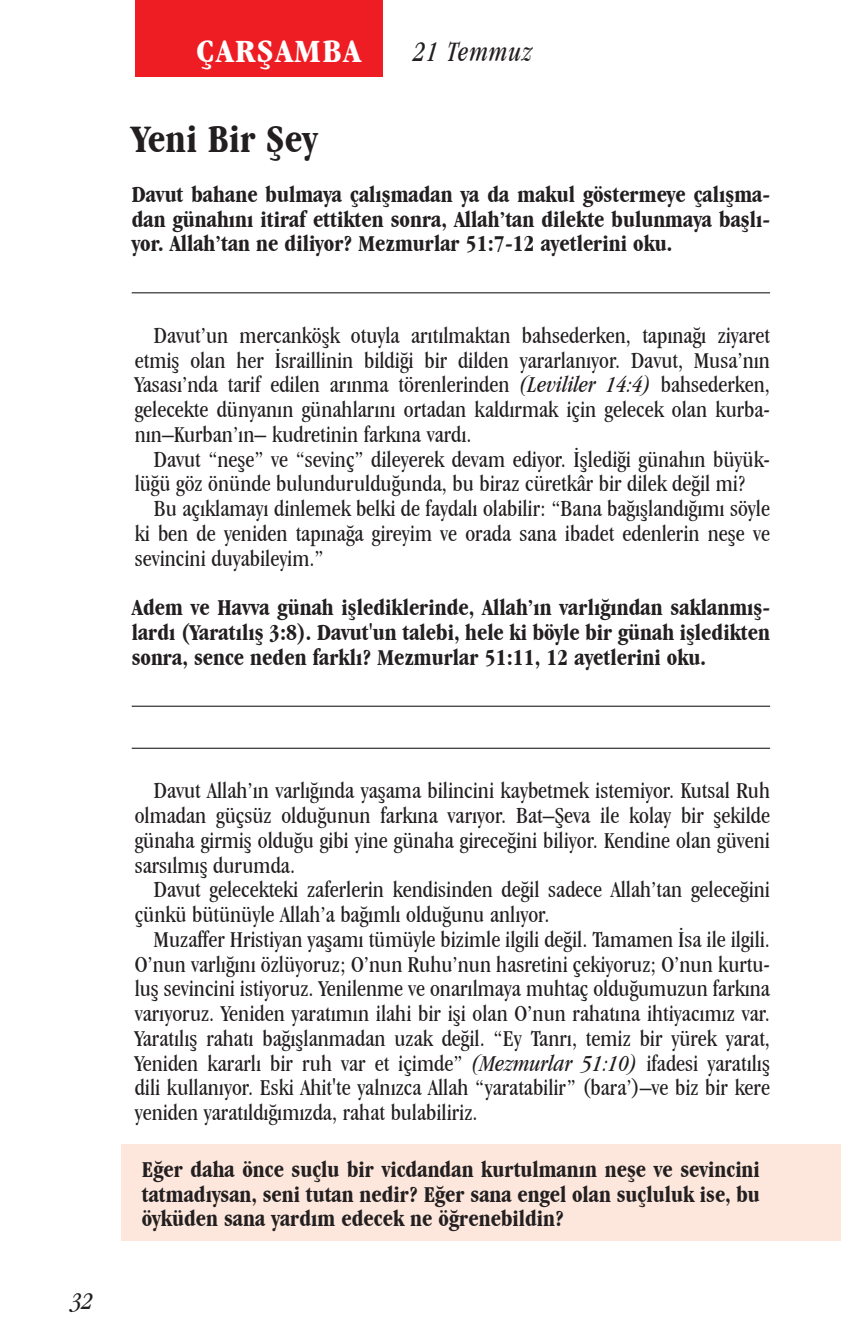
<style>
.page{position:relative;width:841px;height:1337px;background:#fff}
.page>*{position:absolute;margin:0;border:0;box-sizing:border-box;transform-origin:0 0}
.Day_Title{font:700 condensed 40.5px "Garamond IT Cby BT";letter-spacing:.005em;color:#231f20}
.Daily_Header{font:700 condensed 33.75px "Garamond IT Cby BT";letter-spacing:.05em;color:#fff;scale:1.1 1}
.Lesson_Dates{font:italic condensed 29.25px "Garamond IT Cby BT";letter-spacing:.05em;color:#231f20;scale:.9 1}
.t1{font:italic condensed 24.75px "Garamond IT Cby BT";color:#231f20}
.Body{font:condensed 23.62px/24.8px "Garamond IT Cby BT";color:#231f20;text-align:justify}
.Question{font:700 condensed 23.62px/24.8px "Garamond IT Cby BT";color:#231f20;text-align:justify}
.x-screened_box-text{font:700 condensed 23.62px/24.8px "Garamond IT Cby BT";color:#231f20;text-align:justify}
.s1{font-style:italic}
</style>
<div class="page">
<div style="left:135px;top:0;width:247px;height:76px;background:#ee1d23"></div>
<div style="left:122px;top:1144px;width:718px;height:97px;background:#fde7dc"></div>
<hr style="left:132px;top:292px;width:638px;height:1px;background:#231f20">
<hr style="left:132px;top:705px;width:638px;height:2px;background:#231f20">
<hr style="left:132px;top:747px;width:638px;height:2px;background:#231f20">
<p class="Daily_Header" style="left:196px;top:31px;width:151px">ÇARŞAMBA</p>
<p class="Lesson_Dates" style="left:413px;top:35px;width:134px">21 Temmuz</p>
<p class="Day_Title" style="left:132px;top:115px;width:187px">Yeni Bir Şey</p>
<p class="Question" style="left:132px;top:181px;width:639px">Davut bahane bulmaya çalışmadan ya da makul göstermeye çalışma&shy;dan günahını itiraf ettikten sonra, Allah’tan dilekte bulunmaya başlı&shy;yor. Allah’tan ne diliyor? Mezmurlar 51:7-12 ayetlerini oku.</p>
<p class="Body" style="left:135px;top:323px;width:636px;text-indent:19px">Davut’un mercanköşk otuyla arıtılmaktan bahsederken, tapınağı ziyaret etmiş olan her İsraillinin bildiği bir dilden yararlanıyor. Davut, Musa’nın Yasası’nda tarif edilen arınma törenlerinden <span class="s1">(Levililer 14:4)</span> bahsederken, gelecekte dünyanın günahlarını ortadan kaldırmak için gelecek olan kurba&shy;nın–Kurban’ın– kudretinin farkına vardı.</p>
<p class="Body" style="left:135px;top:446px;width:636px;text-indent:19px">Davut “neşe” ve “sevinç” dileyerek devam ediyor. İşlediği günahın büyük&shy;lüğü göz önünde bulundurulduğunda, bu biraz cüretkâr bir dilek değil mi?</p>
<p class="Body" style="left:135px;top:496px;width:636px;text-indent:19px">Bu açıklamayı dinlemek belki de faydalı olabilir: “Bana bağışlandığımı söyle ki ben de yeniden tapınağa gireyim ve orada sana ibadet edenlerin neşe ve sevincini duyabileyim.”</p>
<p class="Question" style="left:132px;top:595px;width:639px">Adem ve Havva günah işlediklerinde, Allah’ın varlığından saklanmış&shy;lardı (Yaratılış 3:8). Davut'un talebi, hele ki böyle bir günah işledikten sonra, sence neden farklı? Mezmurlar 51:11, 12 ayetlerini oku.</p>
<p class="t1" style="left:71px;top:1286px;width:23px">32</p>
<p class="Body" style="left:135px;top:778px;width:636px;text-indent:19px">Davut Allah’ın varlığında yaşama bilincini kaybetmek istemiyor. Kutsal Ruh olmadan güçsüz olduğunun farkına varıyor. Bat–Şeva ile kolay bir şekilde günaha girmiş olduğu gibi yine günaha gireceğini biliyor. Kendine olan güveni sarsılmış durumda.</p>
<p class="Body" style="left:135px;top:877px;width:636px;text-indent:19px">Davut gelecekteki zaferlerin kendisinden değil sadece Allah’tan geleceğini çünkü bütünüyle Allah’a bağımlı olduğunu anlıyor.</p>
<p class="Body" style="left:135px;top:926px;width:636px;text-indent:19px">Muzaffer Hristiyan yaşamı tümüyle bizimle ilgili değil. Tamamen İsa ile ilgili.<br>O’nun varlığını özlüyoruz; O’nun Ruhu’nun hasretini çekiyoruz; O’nun kurtu&shy;luş sevincini istiyoruz. Yenilenme ve onarılmaya muhtaç olduğumuzun farkına varıyoruz. Yeniden yaratımın ilahi bir işi olan O’nun rahatına ihtiyacımız var.<br>Yaratılış rahatı bağışlanmadan uzak değil. “Ey Tanrı, temiz bir yürek yarat, Yeniden kararlı bir ruh var et içimde” <span class="s1">(Mezmurlar 51:10)</span> ifadesi yaratılış dili kullanıyor. Eski Ahit'te yalnızca Allah “yaratabilir” (bara’)–ve biz bir kere yeniden yaratıldığımızda, rahat bulabiliriz.</p>
<p class="x-screened_box-text" style="left:142px;top:1156px;width:619px">Eğer daha önce suçlu bir vicdandan kurtulmanın neşe ve sevincini tatmadıysan, seni tutan nedir? Eğer sana engel olan suçluluk ise, bu öyküden sana yardım edecek ne öğrenebildin?</p>
</div>
